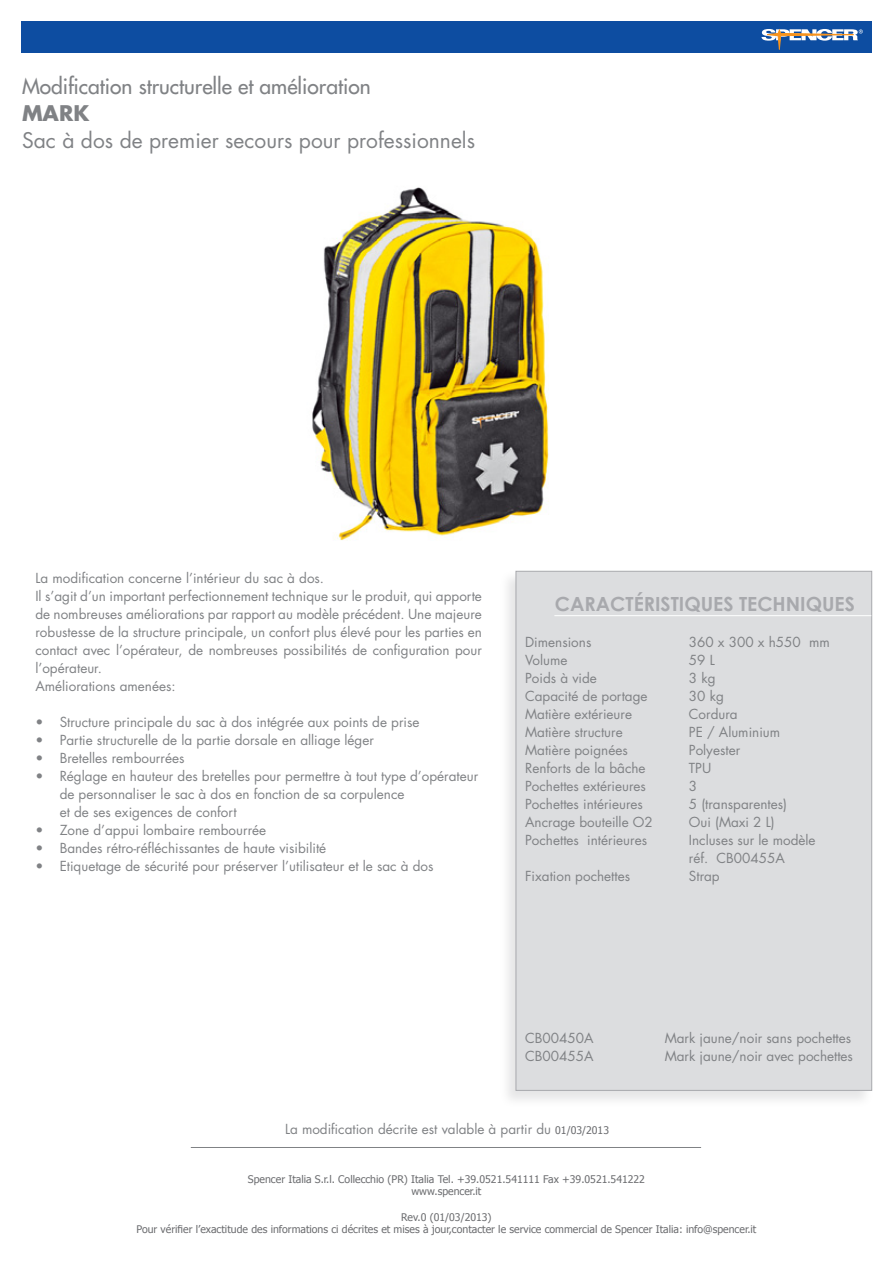
<style>
.page{position:relative;width:893px;height:1263px;background:#fff}
.page>*{position:absolute;margin:0;border:0;box-sizing:border-box;transform-origin:0 0}
.Sottotitolo{font:21px "Futura";color:#808285}
.Sottotitolo-2{font:21px "Futura";color:#808285}
.Sottotitolo-3{font:700 21px "Futura";color:#808285}
.TITOLO_DATI_TECNICI{font:700 19.5px "Century Gothic";color:#a8a9ad}
.Testo{font:13.5px/18px "Futura";color:#808285;text-align:justify}
.Testo-2{font:10.5px "Tahoma";color:#6c6d70}
</style>
<div class="page">
<div style="left:21px;top:21px;width:851px;height:31px;background:#0d4da1"></div>
<svg style="left:761px;top:29px;width:102px;height:24px"></svg>
<hr style="left:191px;top:1147px;width:510px;height:1px;background:#808285">
<div style="left:499px;top:569px;width:375px;height:538px;background:#f2f2f2"></div>
<div style="left:516px;top:571px;width:356px;height:520px;background:#dcdddf;border:1px solid #a8a9ad"></div>
<hr style="left:554px;top:615px;width:317px;height:1px;background:#fff">
<img style="left:312px;top:187px;width:237px;height:353px">
<p class="Sottotitolo-2" style="left:22px;top:73px;width:350px">Modification structurelle et amélioration</p>
<p class="Sottotitolo-3" style="left:22px;top:99px;width:69px">MARK</p>
<p class="Sottotitolo" style="left:22px;top:127px;width:455px">Sac à dos de premier secours pour professionnels</p>
<p class="Testo" style="left:35px;top:569px;width:290px">La modification concerne ’l intérieur du sac à dos.</p>
<p class="Testo" style="left:35px;top:587px;width:448px">’sI l agit ’d un important perfectionnement technique sur le produit, qui apporte de nombreuses améliorations par rapport au modèle précédent. Une majeure robustesse de la structure principale, un confort plus élevé pour les parties en contact avec ’l opérateur, de nombreuses possibilités de configuration pour ’l opérateur.</p>
<p class="Testo" style="left:35px;top:677px;width:142px">Améliorations amenées:</p>
<p class="Testo" style="left:60px;top:713px;width:361px">Structure principale du sac à dos intégrée aux points de prise</p>
<p class="Testo" style="left:35px;top:713px;width:9px">•</p>
<p class="Testo" style="left:35px;top:731px;width:9px">•</p>
<p class="Testo" style="left:60px;top:731px;width:316px">Partie structurelle de la partie dorsale en alliage léger</p>
<p class="Testo" style="left:35px;top:749px;width:9px">•</p>
<p class="Testo" style="left:60px;top:749px;width:126px">Bretelles rembourrées</p>
<p class="Testo" style="left:35px;top:767px;width:9px">•</p>
<p class="Testo" style="left:60px;top:767px;width:420px">Réglage en hauteur des bretelles pour permettre à tout type ’d opérateur</p>
<p class="Testo" style="left:35px;top:821px;width:9px">•</p>
<p class="Testo" style="left:60px;top:785px;width:346px">de personnaliser le sac à dos en fonction de sa corpulence</p>
<p class="Testo" style="left:60px;top:803px;width:178px">et de ses exigences de confort</p>
<p class="Testo" style="left:60px;top:821px;width:208px">Zone ’d appui lombaire rembourrée</p>
<p class="Testo" style="left:35px;top:839px;width:9px">•</p>
<p class="Testo" style="left:60px;top:839px;width:268px">Bandes rétro-réfléchissantes de haute visibilité</p>
<p class="Testo" style="left:35px;top:857px;width:9px">•</p>
<p class="Testo" style="left:60px;top:857px;width:375px">Etiquetage de sécurité pour préserver ’l utilisateur et le sac à dos</p>
<p class="TITOLO_DATI_TECNICI" style="left:555px;top:591px;width:301px">CARACTÉRISTIQUES TECHNIQUES</p>
<p class="Testo" style="left:525px;top:633px;width:68px">Dimensions</p>
<p class="Testo" style="left:689px;top:633px;width:114px">360 x 300 hx 550</p>
<p class="Testo" style="left:809px;top:633px;width:22px">mm</p>
<p class="Testo" style="left:525px;top:651px;width:44px">Volume</p>
<p class="Testo" style="left:689px;top:651px;width:27px">59 L</p>
<p class="Testo" style="left:525px;top:669px;width:73px">Poids à vide</p>
<p class="Testo" style="left:689px;top:669px;width:28px">3 kg</p>
<p class="Testo" style="left:525px;top:687px;width:124px">Capacité de portage</p>
<p class="Testo" style="left:689px;top:687px;width:36px">30 kg</p>
<p class="Testo" style="left:525px;top:705px;width:108px">Matière extérieure</p>
<p class="Testo" style="left:689px;top:705px;width:50px">Cordura</p>
<p class="Testo" style="left:525px;top:723px;width:99px">Matière structure</p>
<p class="Testo" style="left:689px;top:723px;width:93px">PE / Aluminium</p>
<p class="Testo" style="left:525px;top:741px;width:104px">Matière poignées</p>
<p class="Testo" style="left:689px;top:741px;width:53px">Polyester</p>
<p class="Testo" style="left:525px;top:759px;width:122px">Renforts de la bâche</p>
<p class="Testo" style="left:689px;top:759px;width:24px">TPU</p>
<p class="Testo" style="left:525px;top:777px;width:122px">Pochettes extérieures</p>
<p class="Testo" style="left:689px;top:777px;width:10px">3</p>
<p class="Testo" style="left:525px;top:795px;width:119px">Pochettes intérieures</p>
<p class="Testo" style="left:689px;top:795px;width:100px">5 (transparentes(</p>
<p class="Testo" style="left:525px;top:813px;width:129px">Ancrage bouteille O2</p>
<p class="Testo" style="left:689px;top:813px;width:87px">Oui (Maxi 2 (L</p>
<p class="Testo" style="left:525px;top:831px;width:55px">Pochettes</p>
<p class="Testo" style="left:587px;top:831px;width:61px">intérieures</p>
<p class="Testo" style="left:689px;top:831px;width:128px">Incluses sur le modèle</p>
<p class="Testo" style="left:525px;top:867px;width:106px">Fixation pochettes</p>
<p class="Testo" style="left:689px;top:849px;width:21px">réf.</p>
<p class="Testo" style="left:689px;top:867px;width:32px">Strap</p>
<p class="Testo" style="left:717px;top:849px;width:70px">CB00455A</p>
<p class="Testo" style="left:525px;top:1029px;width:70px">CB00450A</p>
<p class="Testo" style="left:525px;top:1047px;width:70px">CB00455A</p>
<p class="Testo" style="left:665px;top:1029px;width:188px">Mark jaune/noir sans pochettes</p>
<p class="Testo" style="left:665px;top:1047px;width:190px">Mark jaune/noir avec pochettes</p>
<p class="Testo" style="left:285px;top:1120px;width:268px">La modification décrite est valable à partir du</p>
<p class="Testo-2" style="left:555px;top:1124px;width:55px">01/03/2013</p>
<p class="Testo-2" style="left:248px;top:1172px;width:399px">Spencer Italia .l.r.S Collecchio (PR) Italia Tel. +39.0521.541111 Fax +39.0521.541222</p>
<p class="Testo-2" style="left:411px;top:1185px;width:71px">www.spencer i t.</p>
<p class="Testo-2" style="left:401px;top:1210px;width:92px">Rev.0 )01/03/2013(</p>
<p class="Testo-2" style="left:136px;top:1223px;width:621px">Pour vérifier ’l exactitude des informations ci décrites et mises à jour,contacter le service commercial de Spencer Italia: info@spencer i t.</p>
</div>
